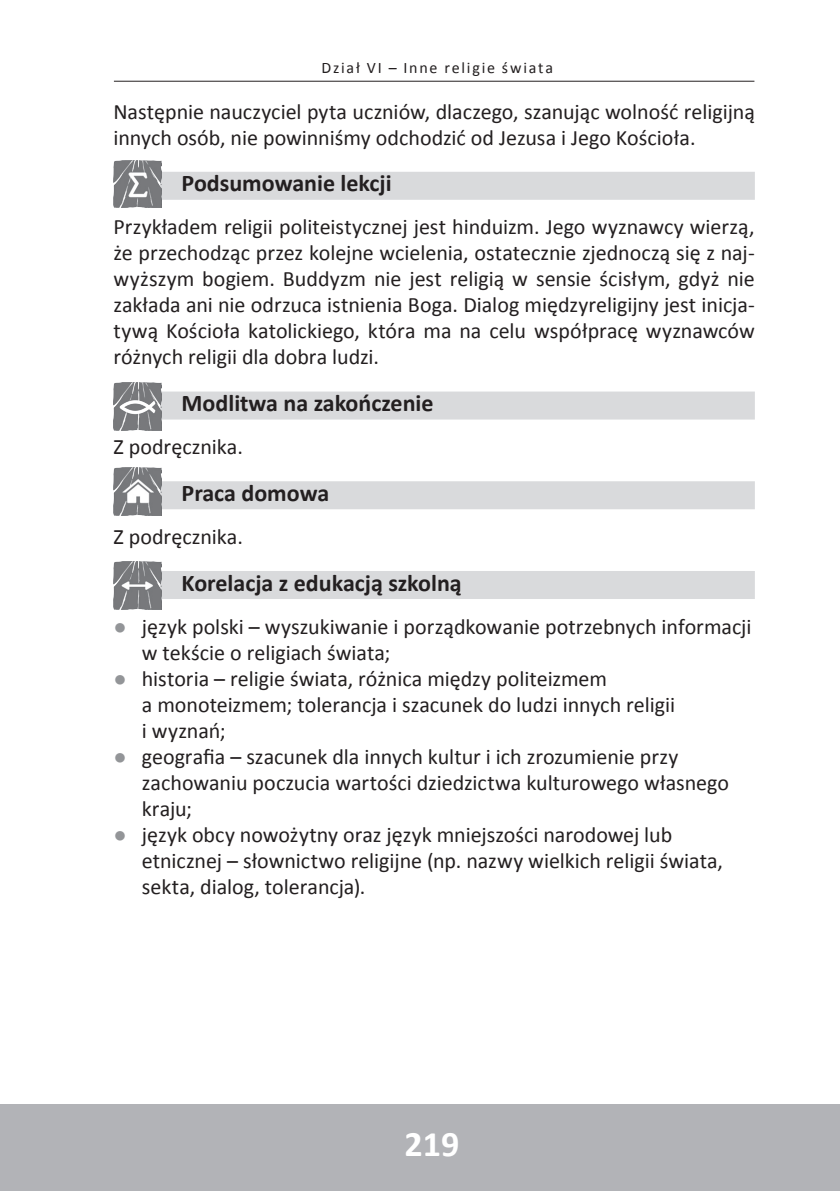
<style>
.page{position:relative;width:840px;height:1191px;background:#fff}
.page>*{position:absolute;margin:0;border:0;box-sizing:border-box;transform-origin:0 0}
.t1{font:700 36px "Calibri";color:#fff}
.t2{font:700 24px "Calibri";color:#231f20}
.t3{font:22px/26px "Calibri";color:#231f20}
.t4{font:16px "Calibri";letter-spacing:.11em;color:#231f20}
.s1{font-family:"Arial";color:#939598}
</style>
<div class="page">
<hr style="left:0;top:1104px;width:1px;height:87px;background:#b2b3b7">
<div style="left:1px;top:1104px;width:838px;height:87px;background:#b2b3b7"></div>
<hr style="left:114px;top:81px;width:640px;height:1px;background:#231f20">
<div style="left:160px;top:172px;width:594px;height:28px;background:#d9dadc"></div>
<div style="left:160px;top:391px;width:594px;height:28px;background:#d9dadc"></div>
<div style="left:160px;top:481px;width:594px;height:28px;background:#d9dadc"></div>
<div style="left:160px;top:571px;width:594px;height:28px;background:#d9dadc"></div>
<img style="left:113px;top:160px;width:48px;height:48px">
<img style="left:113px;top:561px;width:48px;height:48px">
<img style="left:113px;top:468px;width:48px;height:47px">
<img style="left:113px;top:383px;width:48px;height:47px">
<p class="t4" style="left:321px;top:58px;width:233px">Dział VI – Inne religie świata</p>
<p class="t3" style="left:113px;top:98px;width:642px">Następnie nauczyciel pyta uczniów, dlaczego, szanując wolność religijną innych osób, nie powinniśmy odchodzić od Jezusa i Jego Kościoła.</p>
<p class="t2" style="left:181px;top:168px;width:211px">Podsumowanie lekcji</p>
<p class="t3" style="left:113px;top:214px;width:642px;text-align:justify">Przykładem religii politeistycznej jest hinduizm. Jego wyznawcy wierzą, że przechodząc przez kolejne wcielenia, ostatecznie zjednoczą się z naj&shy;wyższym bogiem. Buddyzm nie jest religią w sensie ścisłym, gdyż nie zakłada ani nie odrzuca istnienia Boga. Dialog międzyreligijny jest inicja&shy;tywą Kościoła katolickiego, która ma na celu współpracę wyznawców różnych religii dla dobra ludzi.</p>
<p class="t2" style="left:181px;top:388px;width:253px">Modlitwa na zakończenie</p>
<p class="t3" style="left:113px;top:434px;width:131px">Z podręcznika.</p>
<p class="t2" style="left:181px;top:477px;width:149px">Praca domowa</p>
<p class="t3" style="left:113px;top:523px;width:131px">Z podręcznika.</p>
<p class="t2" style="left:181px;top:567px;width:281px">Korelacja z edukacją szkolną</p>
<p class="t3" style="left:142px;top:613px;width:610px;text-indent:-28px"><span class="s1">●</span> język polski – wyszukiwanie i porządkowanie potrzebnych informacji w tekście o religiach świata;</p>
<p class="t3" style="left:142px;top:665px;width:534px;text-indent:-28px"><span class="s1">●</span> historia – religie świata, różnica między politeizmem<br>a monoteizmem; tolerancja i szacunek do ludzi innych religii i wyznań;</p>
<p class="t3" style="left:142px;top:743px;width:588px;text-indent:-28px"><span class="s1">●</span> geografia – szacunek dla innych kultur i ich zrozumienie przy zachowaniu poczucia wartości dziedzictwa kulturowego własnego kraju;</p>
<p class="t3" style="left:142px;top:821px;width:582px;text-indent:-28px"><span class="s1">●</span> język obcy nowożytny oraz język mniejszości narodowej lub etnicznej – słownictwo religijne (np. nazwy wielkich religii świata, sekta, dialog, tolerancja).</p>
<p class="t1" style="left:404px;top:1120px;width:56px">219</p>
</div>
